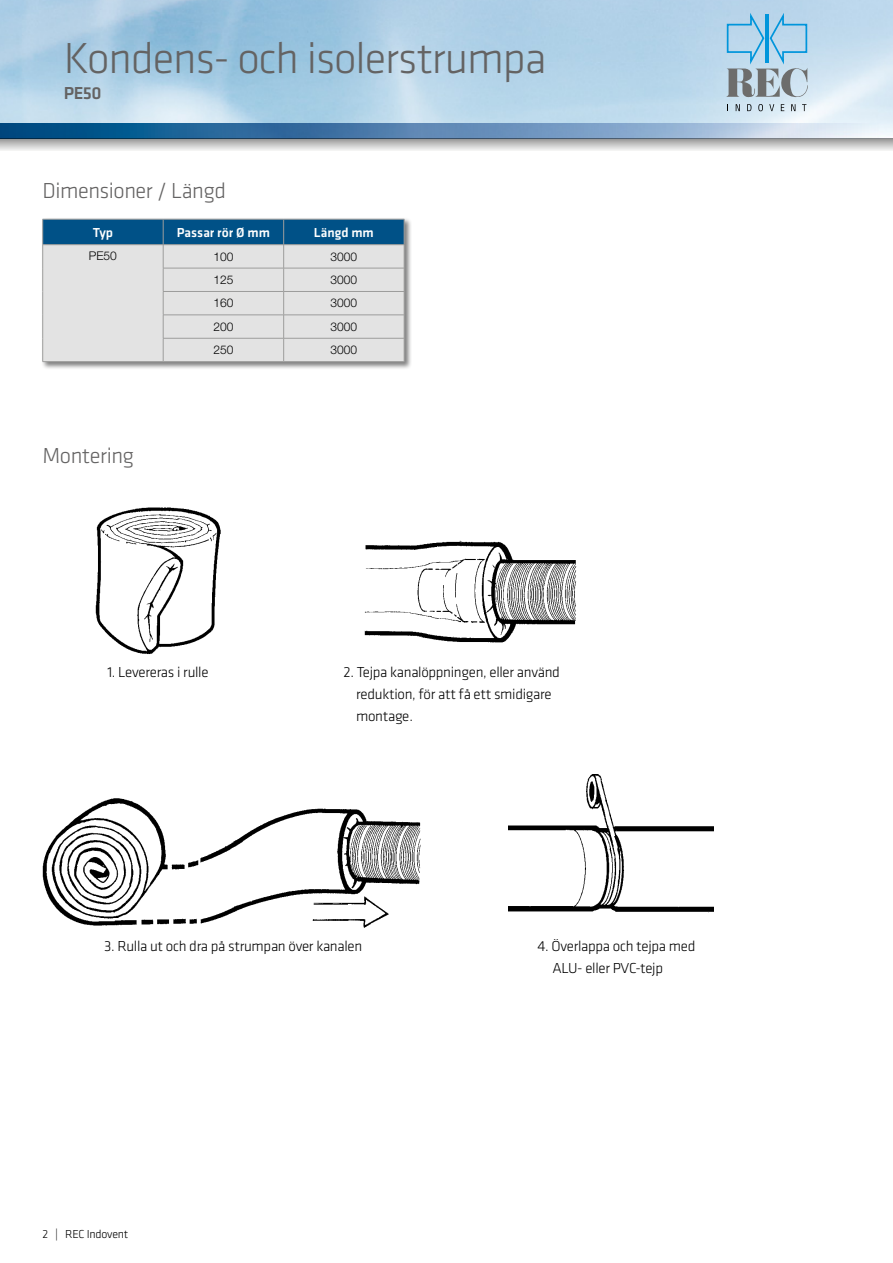
<style>
.page{position:relative;width:893px;height:1263px;background:#fff}
.page>*{position:absolute;margin:0;border:0;box-sizing:border-box;transform-origin:0 0}
.t1{font:300 45px "Klavika";letter-spacing:-.025em;color:#646363}
.t2{font:300 22.5px "Klavika";letter-spacing:-.02em;color:#646363}
.t3{font:500 18px "Klavika";color:#646363}
.t4{font:300 15px/22.2px "Klavika";letter-spacing:-.02em;color:#000}
.t5{font:500 13.5px "Klavika";color:#fff}
.t6{font:300 12px "Helvetica Neue LT Std";color:#000}
.t7{font:300 12px "Klavika";letter-spacing:-.02em;color:#000}
</style>
<div class="page">
<svg style="left:0;top:123px;width:893px;height:15px;background:#6390b8"></svg>
<svg style="left:0;top:138px;width:893px;height:13px;background:#bdbfc1"></svg>
<svg style="left:736px;top:104px;width:4px;height:7px"></svg>
<svg style="left:747px;top:104px;width:4px;height:7px"></svg>
<svg style="left:758px;top:104px;width:5px;height:7px"></svg>
<svg style="left:769px;top:104px;width:5px;height:7px"></svg>
<svg style="left:781px;top:104px;width:3px;height:7px"></svg>
<svg style="left:791px;top:104px;width:4px;height:7px"></svg>
<svg style="left:802px;top:104px;width:4px;height:7px"></svg>
<svg style="left:726px;top:13px;width:82px;height:85px;background:#a0c2d7"></svg>
<img style="left:96px;top:507px;width:125px;height:147px">
<img style="left:43px;top:798px;width:377px;height:130px">
<img style="left:365px;top:541px;width:212px;height:102px">
<img style="left:508px;top:775px;width:206px;height:137px">
<div style="left:41px;top:217px;width:371px;height:153px;background:#000;opacity:.5"></div>
<svg style="left:42px;top:219px;width:363px;height:143px;background:#b9c7d0"></svg>
<hr style="left:43px;top:361px;width:120px;height:1px;background:#9d9d9c">
<hr style="left:284px;top:361px;width:120px;height:1px;background:#9d9d9c">
<hr style="left:163px;top:361px;width:121px;height:1px;background:#9d9d9c">
<h1 class="t1" style="left:64px;top:34px;width:484px">Kondens- och isolerstrumpa</h1>
<p class="t3" style="left:64px;top:83px;width:39px">PE50</p>
<h2 class="t2" style="left:43px;top:178px;width:185px">Dimensioner / Längd</h2>
<p class="t5" style="left:93px;top:225px;width:22px">Typ</p>
<p class="t5" style="left:177px;top:225px;width:94px">Passar rör Ø mm</p>
<p class="t5" style="left:314px;top:225px;width:61px">Längd mm</p>
<p class="t6" style="left:89px;top:249px;width:30px">PE50</p>
<p class="t6" style="left:213px;top:249px;width:22px">100</p>
<p class="t6" style="left:331px;top:249px;width:28px">3000</p>
<p class="t6" style="left:213px;top:272px;width:22px">125</p>
<p class="t6" style="left:331px;top:272px;width:28px">3000</p>
<p class="t6" style="left:213px;top:296px;width:22px">160</p>
<p class="t6" style="left:331px;top:296px;width:28px">3000</p>
<p class="t6" style="left:213px;top:319px;width:22px">200</p>
<p class="t6" style="left:331px;top:319px;width:28px">3000</p>
<p class="t6" style="left:213px;top:343px;width:22px">250</p>
<p class="t6" style="left:331px;top:343px;width:28px">3000</p>
<h2 class="t2" style="left:43px;top:444px;width:93px">Montering</h2>
<p class="t4" style="left:107px;top:661px;width:103px">1. Levereras i rulle</p>
<p class="t4" style="left:356px;top:661px;width:205px;text-indent:-13px">2. Tejpa kanalöppningen, eller använd reduktion, för att få ett smidigare montage.</p>
<p class="t4" style="left:104px;top:935px;width:260px">3. Rulla ut och dra på strumpan över kanalen</p>
<p class="t7" style="left:43px;top:1227px;width:87px">2 | REC Indovent</p>
<p class="t4" style="left:552px;top:935px;width:144px;text-indent:-15px">4. Överlappa och tejpa med<br>ALU- eller PVC-tejp</p>
</div>
